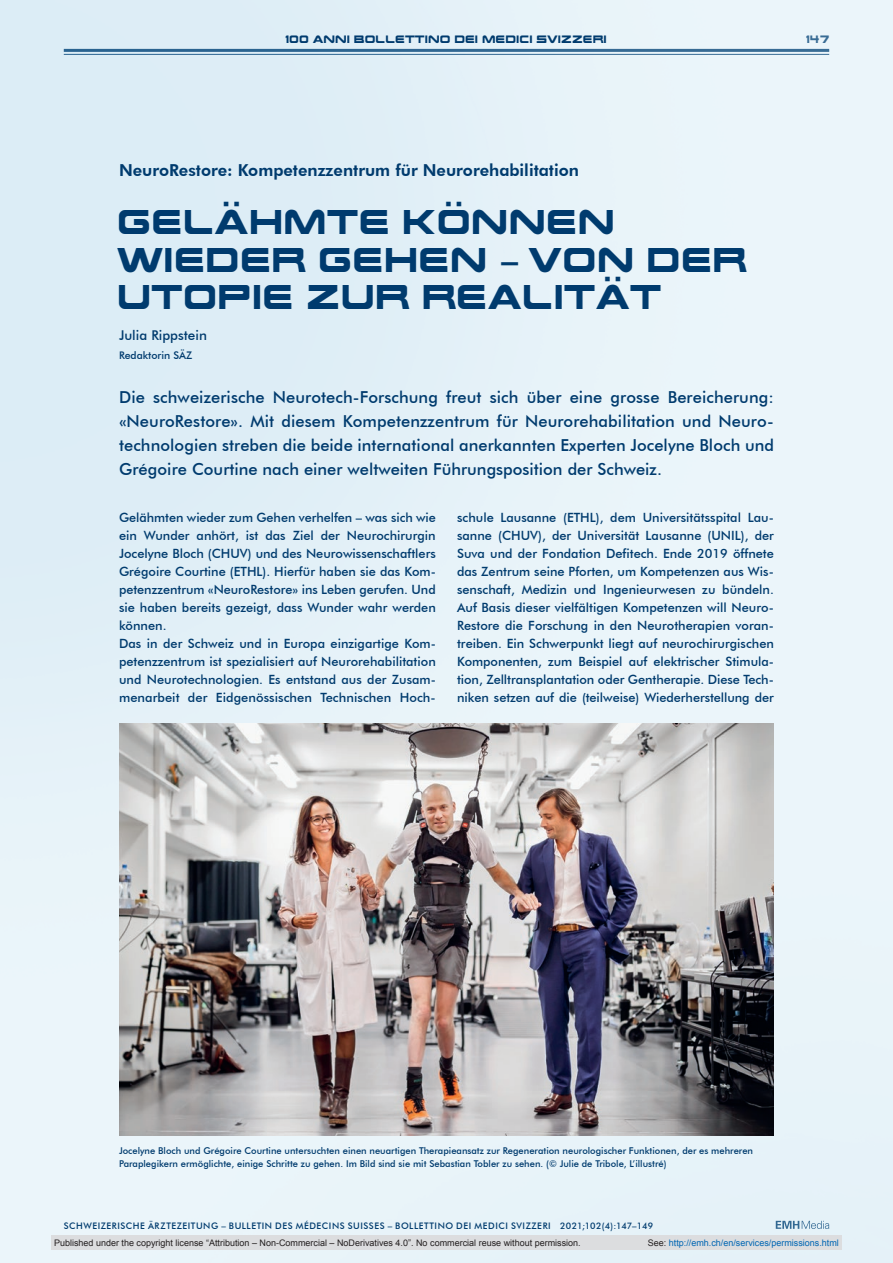
<style>
.page{position:relative;width:893px;height:1263px;background:#fff}
.page>*{position:absolute;margin:0;border:0;box-sizing:border-box;transform-origin:0 0}
.article_titel{font:24px/37.5px "Future Earth";color:#003b6e}
.section_pl{font:500 16.5px/24px "Futura BT";color:#003b6e;text-align:justify}
.pre_heading{font:800 16.5px "Futura BT";color:#003b6e}
.author_notes{font:500 13.5px "Futura BT";color:#003b6e}
.section_pn{font:500 12.75px/18px "Futura BT";color:#003b6e;text-align:justify}
.aff{font:500 10.5px "Futura BT";color:#003b6e}
.fig_caption{font:500 9.3px/13.5px "Futura BT";color:#003b6e}
.t1{font:9px "Arial";color:#231f20}
.fusszeile{font:500 9px "Futura BT";letter-spacing:.06em;color:#003b6e}
.t2{font:9px "Arial";color:#0066b3}
.t3{font:7.5px "Future Earth";color:#003b6e}
.s1{font-family:"Arial";font-weight:900;font-size:33px}
.s2{color:#231f20}
</style>
<div class="page">
<img style="left:0;top:0;width:893px;height:1263px">
<img style="left:119px;top:724px;width:655px;height:411px">
<div style="left:51px;top:1235px;width:791px;height:15px;background:#dcdddf"></div>
<p class="t3" style="left:286px;top:36px;width:323px">100 ANNI BOLLETTINO DEI MEDICI SVIZZERI</p>
<p class="t3" style="left:806px;top:36px;width:25px">147</p>
<p class="pre_heading" style="left:119px;top:160px;width:461px">NeuroRestore: Kompetenzzentrum für Neurorehabilitation</p>
<p class="article_titel" style="left:119px;top:207px;width:632px">GELÄHMTE KÖNNEN<br>WIEDER GEHEN <span class="s1">–</span> VON DER<br>UTOPIE ZUR REALITÄT</p>
<p class="author_notes" style="left:119px;top:327px;width:89px">Julia Rippstein</p>
<p class="aff" style="left:119px;top:349px;width:75px">Redaktorin SÄZ</p>
<p class="section_pl" style="left:119px;top:385px;width:657px">Die schweizerische Neurotech-Forschung freut sich über eine grosse Bereicherung: «NeuroRestore». Mit diesem Kompetenzzentrum für Neurorehabilitation und Neuro&shy;technologien streben die beide international anerkannten Experten Jocelyne Bloch und Grégoire Courtine nach einer weltweiten Führungsposition der Schweiz.</p>
<p class="section_pn" style="left:119px;top:508px;width:318px">Gelähmten wieder zum Gehen verhelfen – was sich wie ein Wunder anhört, ist das Ziel der Neurochirurgin Jocelyne Bloch (CHUV) und des Neurowissenschaftlers Grégoire Courtine (ETHL). Hierfür haben sie das Kom&shy;petenzzentrum «NeuroRestore» ins Leben gerufen. Und sie haben bereits gezeigt, dass Wunder wahr werden können.</p>
<p class="section_pn" style="left:119px;top:634px;width:318px;text-align:left">Das in der Schweiz und in Europa einzigartige Kom&shy;petenzzentrum ist spezialisiert auf Neurorehabilitation und Neurotechnologien. Es entstand aus der Zusam&shy;menarbeit der Eidgenössischen Technischen Hoch-</p>
<p class="section_pn" style="left:457px;top:508px;width:318px">schule Lausanne (ETHL), dem Universitätsspital Lau&shy;sanne (CHUV), der Universität Lausanne (UNIL), der Suva und der Fondation Defitech. Ende 2019 öffnete das Zentrum seine Pforten, um Kompetenzen aus Wis&shy;senschaft, Medizin und Ingenieurwesen zu bündeln.<br>Auf Basis dieser vielfältigen Kompetenzen will Neuro-Restore die Forschung in den Neurotherapien voran&shy;treiben. Ein Schwerpunkt liegt auf neurochirurgischen Komponenten, zum Beispiel auf elektrischer Stimula&shy;tion, Zelltransplantation oder Gentherapie. Diese Tech&shy;niken setzen auf die (teilweise) Wiederherstellung der</p>
<p class="fig_caption" style="left:119px;top:1143px;width:635px">Jocelyne Bloch und Grégoire Courtine untersuchten einen neuartigen Therapieansatz zur Regeneration neurologischer Funktionen, der es mehreren<br>Paraplegikern ermöglichte, einige Schritte zu gehen. Im Bild sind sie mit Sebastian Tobler zu sehen. (© Julie de Tribole, L’illustré)</p>
<p class="fusszeile" style="left:64px;top:1220px;width:591px">SCHWEIZERISCHE ÄRZTEZEITUNG – BULLETIN DES MÉDECINS SUISSES – BOLLETTINO DEI MEDICI SVIZZERI 2021;102(4):147–149</p>
<p class="t1" style="left:54px;top:1237px;width:528px">Published under the copyright license “Attribution – Non-Commercial – NoDerivatives 4.0”. No commercial reuse without permission.</p>
<p class="t2" style="left:648px;top:1237px;width:193px"><span class="s2">See:</span> http://emh.ch/en/services/permissions.html</p>
</div>
